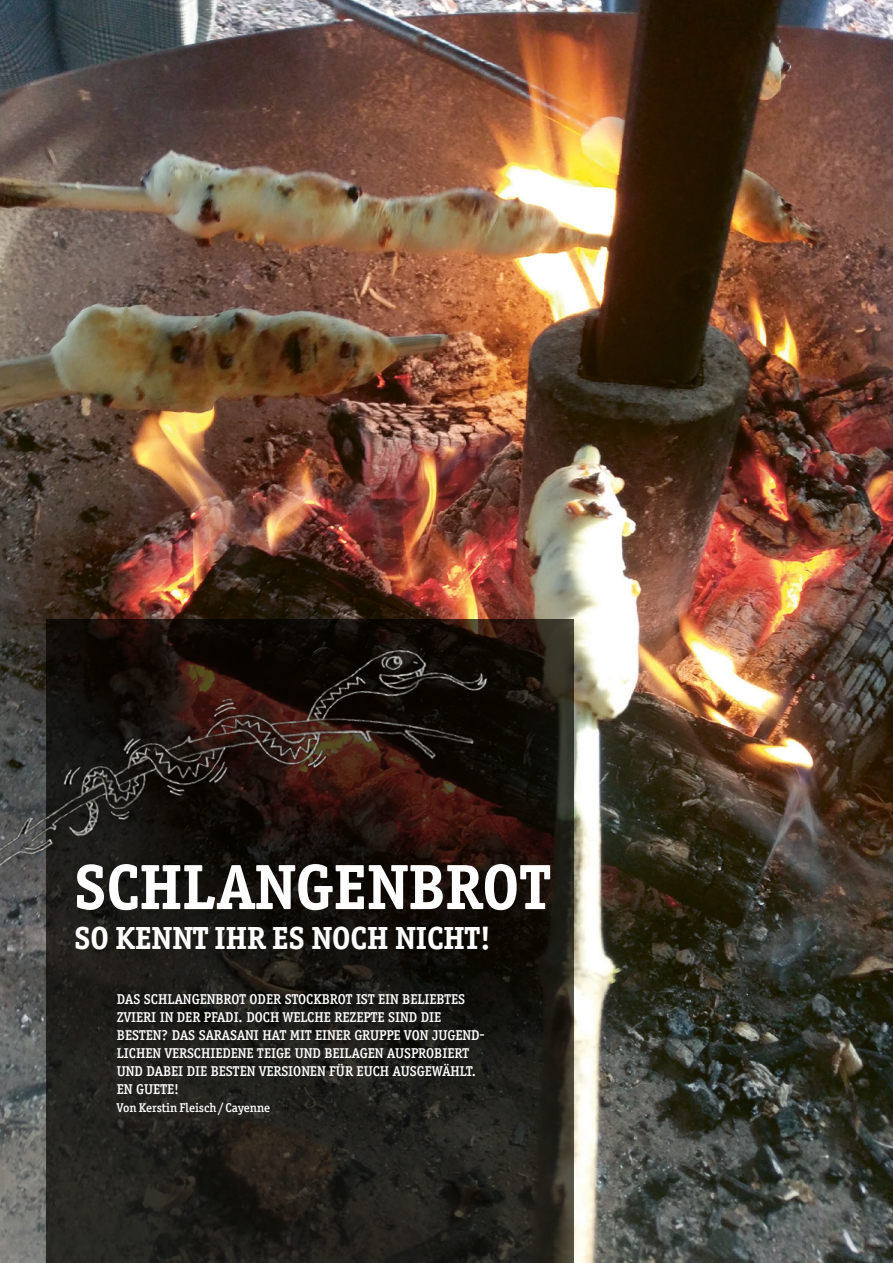
<style>
.page{position:relative;width:893px;height:1263px;background:#fff}
.page>*{position:absolute;margin:0;border:0;box-sizing:border-box;transform-origin:0 0}
.t1{font:700 64.05px "Officina Serif ITC Pro";color:#fff}
.t2{font:700 32.1px "Officina Serif ITC Pro";color:#fff}
.t3{font:500 14.25px/18px "Officina Serif ITC Pro";letter-spacing:-.005em;color:#fff}
.t4{font:500 12.75px "Officina Serif ITC Pro";color:#fff}
</style>
<div class="page">
<img style="left:0;top:0;width:893px;height:1263px">
<svg style="left:47px;top:620px;width:527px;height:643px;background:#1e1c17"></svg>
<img style="left:0;top:616px;width:527px;height:268px">
<h1 class="t1" style="left:74px;top:848px;width:477px">SCHLANGENBROT</h1>
<h2 class="t2" style="left:74px;top:918px;width:418px">SO KENNT IHR ES NOCH NICHT!</h2>
<p class="t3" style="left:117px;top:990px;width:368px">DAS SCHLANGENBROT ODER STOCKBROT IST EIN BELIEBTES ZVIERI IN DER PFADI. DOCH WELCHE REZEPTE SIND DIE BESTEN? DAS SARASANI HAT MIT EINER GRUPPE VON JUGEND-LICHEN VERSCHIEDENE TEIGE UND BEILAGEN AUSPROBIERT UND DABEI DIE BESTEN VERSIONEN FÜR EUCH AUSGEWÄHLT.<br>EN GUETE!</p>
<p class="t4" style="left:117px;top:1100px;width:155px">Von Kerstin Fleisch/ Cayenne</p>
</div>
